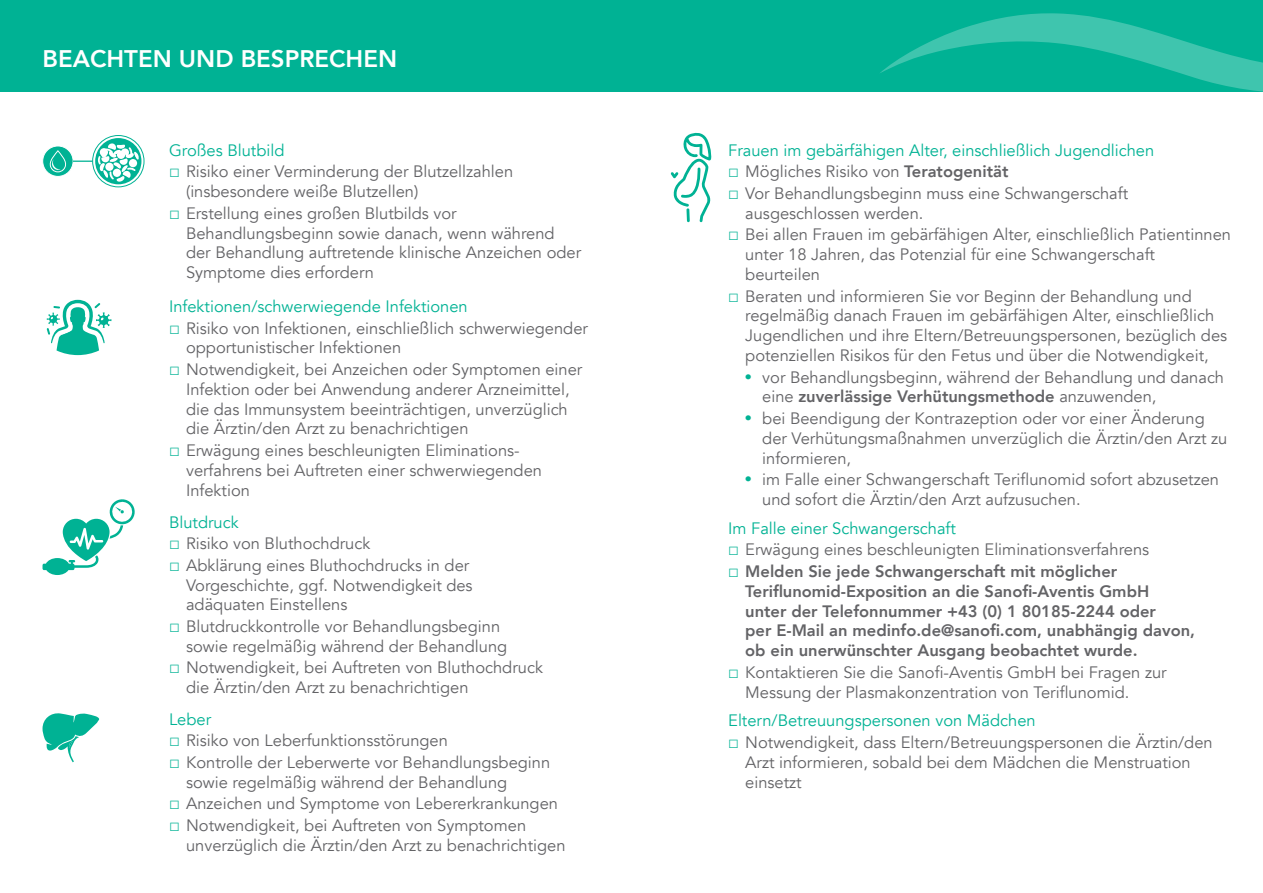
<style>
.page{position:relative;width:1263px;height:893px;background:#fff}
.page>*{position:absolute;margin:0;border:0;box-sizing:border-box;transform-origin:0 0}
.t1{font:800 24px "Avenir";color:#fff}
.t2{font:16.5px/19.8px "Avenir";color:#636366}
.t3{font:800 16.5px/19.8px "Avenir";color:#636366}
.t4{font:16.5px "Avenir";color:#00b294}
.s1{font-family:"Arial";font-weight:700;font-size:18px;color:#00b294}
.s2{font-weight:800}
</style>
<div class="page">
<svg style="left:47px;top:300px;width:64px;height:55px"></svg>
<svg style="left:671px;top:132px;width:41px;height:90px"></svg>
<div style="left:0;top:0;width:1263px;height:92px;background:#00b294"></div>
<svg style="left:42px;top:713px;width:57px;height:49px"></svg>
<svg style="left:880px;top:13px;width:383px;height:79px"></svg>
<svg style="left:43px;top:146px;width:30px;height:30px"></svg>
<div style="left:43px;top:146px;width:30px;height:31px;border:1px solid #fff;border-radius:50%"></div>
<svg style="left:49px;top:150px;width:17px;height:22px"></svg>
<div style="left:95px;top:138px;width:46px;height:46px;background:#00b294;border-radius:50%"></div>
<div style="left:92px;top:135px;width:52px;height:52px;border:1px solid #00b294;border-radius:50%"></div>
<svg style="left:73px;top:143px;width:66px;height:39px"></svg>
<svg style="left:43px;top:499px;width:92px;height:76px"></svg>
<h1 class="t1" style="left:43px;top:39px;width:356px">BEACHTEN UND BESPRECHEN</h1>
<p class="t4" style="left:169px;top:140px;width:117px">Großes Blutbild</p>
<p class="t2" style="left:186px;top:162px;width:329px;text-indent:-17px"><span class="s1">□</span> Risiko einer Verminderung der Blutzellzahlen (insbesondere weiße Blutzellen)</p>
<p class="t2" style="left:186px;top:203px;width:397px;text-indent:-17px"><span class="s1">□</span> Erstellung eines großen Blutbilds vor Behandlungsbeginn sowie danach, wenn während der Behandlung auftretende klinische Anzeichen oder Symptome dies erfordern</p>
<p class="t4" style="left:169px;top:297px;width:300px">Infektionen/schwerwiegende Infektionen</p>
<p class="t2" style="left:186px;top:318px;width:403px;text-indent:-17px"><span class="s1">□</span> Risiko von Infektionen, einschließlich schwerwiegender opportunistischer Infektionen</p>
<p class="t2" style="left:186px;top:360px;width:398px;text-indent:-17px"><span class="s1">□</span> Notwendigkeit, bei Anzeichen oder Symptomen einer Infektion oder bei Anwendung anderer Arzneimittel, die das Immunsystem beeinträchtigen, unverzüglich die Ärztin/den Arzt zu benachrichtigen</p>
<p class="t2" style="left:186px;top:441px;width:357px;text-indent:-17px"><span class="s1">□</span> Erwägung eines beschleunigten Eliminations&shy;verfahrens bei Auftreten einer schwerwiegenden<br>Infektion</p>
<p class="t4" style="left:169px;top:512px;width:71px">Blutdruck</p>
<p class="t2" style="left:169px;top:534px;width:203px"><span class="s1">□</span> Risiko von Bluthochdruck</p>
<p class="t2" style="left:186px;top:555px;width:288px;text-indent:-17px"><span class="s1">□</span> Abklärung eines Bluthochdrucks in der<br>Vorgeschichte, ggf. Notwendigkeit des adäquaten Einstellens</p>
<p class="t2" style="left:186px;top:617px;width:323px;text-indent:-17px"><span class="s1">□</span> Blutdruckkontrolle vor Behandlungsbeginn sowie regelmäßig während der Behandlung</p>
<p class="t2" style="left:186px;top:658px;width:358px;text-indent:-17px"><span class="s1">□</span> Notwendigkeit, bei Auftreten von Bluthochdruck die Ärztin/den Arzt zu benachrichtigen</p>
<p class="t4" style="left:169px;top:709px;width:44px">Leber</p>
<p class="t2" style="left:169px;top:731px;width:280px"><span class="s1">□</span> Risiko von Leberfunktionsstörungen</p>
<p class="t2" style="left:186px;top:752px;width:366px;text-indent:-17px"><span class="s1">□</span> Kontrolle der Leberwerte vor Behandlungsbeginn sowie regelmäßig während der Behandlung</p>
<p class="t2" style="left:169px;top:794px;width:391px"><span class="s1">□</span> Anzeichen und Symptome von Lebererkrankungen</p>
<p class="t2" style="left:186px;top:815px;width:381px;text-indent:-17px"><span class="s1">□</span> Notwendigkeit, bei Auftreten von Symptomen unverzüglich die Ärztin/den Arzt zu benachrichtigen</p>
<p class="t4" style="left:728px;top:140px;width:427px">Frauen im gebärfähigen Alter, einschließlich Jugendlichen</p>
<p class="t2" style="left:728px;top:162px;width:282px"><span class="s1">□</span> Mögliches Risiko von <span class="s2">Teratogenität</span></p>
<p class="t2" style="left:745px;top:184px;width:384px;text-indent:-17px"><span class="s1">□</span> Vor Behandlungsbeginn muss eine Schwangerschaft ausgeschlossen werden.</p>
<p class="t2" style="left:745px;top:225px;width:487px;text-indent:-17px"><span class="s1">□</span> Bei allen Frauen im gebärfähigen Alter, einschließlich Patientinnen unter 18 Jahren, das Potenzial für eine Schwangerschaft beurteilen</p>
<p class="t2" style="left:745px;top:286px;width:483px;text-indent:-17px"><span class="s1">□</span> Beraten und informieren Sie vor Beginn der Behandlung und regelmäßig danach Frauen im gebärfähigen Alter, einschließlich Jugendlichen und ihre Eltern/Betreuungspersonen, bezüglich des potenziellen Risikos für den Fetus und über die Notwendigkeit,</p>
<p class="t2" style="left:762px;top:367px;width:463px;text-indent:-17px"><span class="s1">•</span> vor Behandlungsbeginn, während der Behandlung und danach eine <span class="s2">zuverlässige Verhütungsmethode</span> anzuwenden,</p>
<p class="t2" style="left:762px;top:409px;width:467px;text-indent:-17px"><span class="s1">•</span> bei Beendigung der Kontrazeption oder vor einer Änderung der Verhütungsmaßnahmen unverzüglich die Ärztin/den Arzt zu informieren,</p>
<p class="t2" style="left:762px;top:470px;width:458px;text-indent:-17px"><span class="s1">•</span> im Falle einer Schwangerschaft Teriflunomid sofort abzusetzen und sofort die Ärztin/den Arzt aufzusuchen.</p>
<p class="t4" style="left:728px;top:518px;width:229px">Im Falle einer Schwangerschaft</p>
<p class="t2" style="left:728px;top:540px;width:422px"><span class="s1">□</span> Erwägung eines beschleunigten Eliminationsverfahrens</p>
<p class="t3" style="left:745px;top:561px;width:451px;text-indent:-17px"><span class="s1">□</span> Melden Sie jede Schwangerschaft mit möglicher Teriflunomid-Exposition an die Sanofi-Aventis GmbH<br>unter der Telefonnummer +43 (0) 1 80185-2244 oder<br>per E-Mail an medinfo.de@sanofi.com, unabhängig davon, ob ein unerwünschter Ausgang beobachtet wurde.</p>
<p class="t2" style="left:745px;top:662px;width:423px;text-indent:-17px"><span class="s1">□</span> Kontaktieren Sie die Sanofi-Aventis GmbH bei Fragen zur<br>Messung der Plasmakonzentration von Teriflunomid.</p>
<p class="t4" style="left:728px;top:711px;width:309px">Eltern/Betreuungspersonen von Mädchen</p>
<p class="t2" style="left:745px;top:733px;width:469px;text-indent:-17px"><span class="s1">□</span> Notwendigkeit, dass Eltern/Betreuungspersonen die Ärztin/den<br>Arzt informieren, sobald bei dem Mädchen die Menstruation einsetzt</p>
</div>
